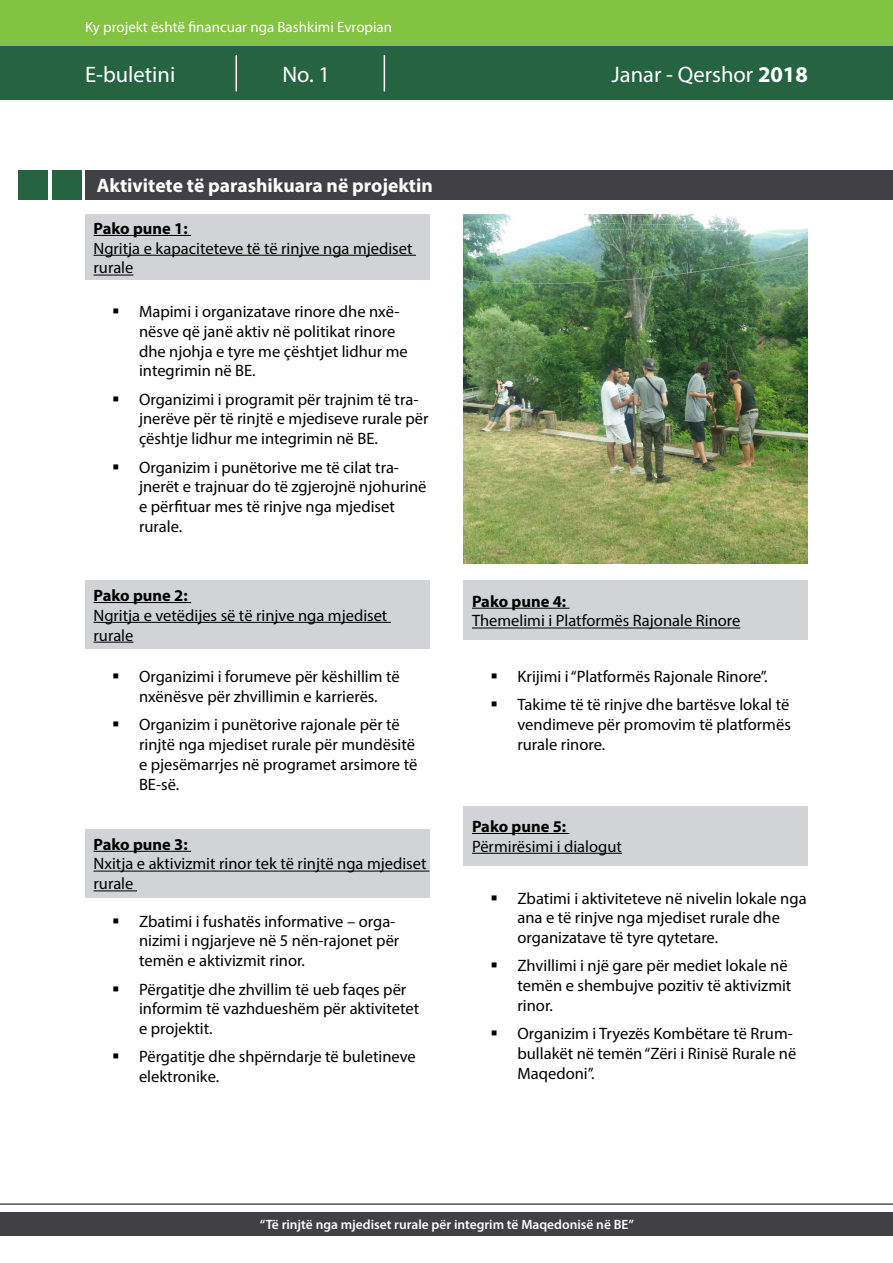
<style>
.page{position:relative;width:893px;height:1263px;background:#fff}
.page>*{position:absolute;margin:0;border:0;box-sizing:border-box;transform-origin:0 0}
.t1{font:22.5px "Myriad Pro";color:#fff}
.t2{font:700 19.5px "Myriad Pro";color:#fff}
.t3{font:16.5px/19.8px "Myriad Pro";color:#000}
.t4{font:700 16.5px "Myriad Pro";color:#000}
.t5{font:15px "Myriad Pro";color:#fff}
.t6{font:600 13.5px "Myriad Pro";color:#fff}
.s1{font-weight:700}
</style>
<div class="page">
<div style="left:0;top:1212px;width:893px;height:24px;background:#414042"></div>
<hr style="left:0;top:1204px;width:893px;height:1px;background:#000">
<div style="left:0;top:0;width:893px;height:91px;background:#82c341"></div>
<div style="left:0;top:47px;width:893px;height:53px;background:#256341"></div>
<hr style="left:235px;top:55px;width:2px;height:36px;background:#fff">
<hr style="left:384px;top:55px;width:1px;height:36px;background:#fff">
<img style="left:463px;top:215px;width:345px;height:348px">
<div style="left:85px;top:170px;width:808px;height:30px;background:#414042"></div>
<div style="left:52px;top:170px;width:30px;height:30px;background:#256341"></div>
<div style="left:19px;top:170px;width:29px;height:30px;background:#256341"></div>
<div style="left:85px;top:215px;width:344px;height:65px;background:#d1d3d4"></div>
<hr style="left:94px;top:235px;width:97px;height:1px;background:#000">
<hr style="left:94px;top:255px;width:322px;height:1px;background:#000">
<hr style="left:94px;top:275px;width:39px;height:1px;background:#000">
<div style="left:85px;top:580px;width:344px;height:68px;background:#d1d3d4"></div>
<hr style="left:94px;top:602px;width:97px;height:1px;background:#000">
<hr style="left:94px;top:622px;width:297px;height:1px;background:#000">
<hr style="left:94px;top:642px;width:39px;height:1px;background:#000">
<div style="left:85px;top:829px;width:344px;height:68px;background:#d1d3d4"></div>
<hr style="left:94px;top:851px;width:97px;height:1px;background:#000">
<hr style="left:94px;top:871px;width:335px;height:1px;background:#000">
<hr style="left:94px;top:890px;width:43px;height:1px;background:#000">
<div style="left:463px;top:580px;width:345px;height:60px;background:#d1d3d4"></div>
<hr style="left:472px;top:608px;width:98px;height:1px;background:#000">
<hr style="left:472px;top:628px;width:268px;height:1px;background:#000">
<div style="left:463px;top:806px;width:345px;height:59px;background:#d1d3d4"></div>
<hr style="left:472px;top:833px;width:98px;height:1px;background:#000">
<hr style="left:472px;top:853px;width:150px;height:1px;background:#000">
<p class="t5" style="left:85px;top:18px;width:309px">Ky projekt është financuar nga Bashkimi Evropian</p>
<h1 class="t1" style="left:85px;top:60px;width:92px">Е-buletini</h1>
<h1 class="t1" style="left:282px;top:60px;width:49px">No. 1</h1>
<h1 class="t1" style="left:612px;top:60px;width:198px">Janar - Qershor <span class="s1">2018</span></h1>
<p class="t2" style="left:97px;top:173px;width:338px">Aktivitete të parashikuara në projektin</p>
<p class="t4" style="left:94px;top:217px;width:96px">Pako pune 1:</p>
<p class="t3" style="left:94px;top:238px;width:320px">Ngritja e kapaciteteve të të rinjve nga mjediset rurale</p>
<p class="t3" style="left:139px;top:301px;width:270px;text-indent:-27px">▪ Mapimi i organizatave rinore dhe nxë&shy;nësve që janë aktiv në politikat rinore dhe njohja e tyre me çështjet lidhur me integrimin në BE.</p>
<p class="t3" style="left:139px;top:389px;width:291px;text-indent:-27px">▪ Organizimi i programit për trajnim të tra&shy;jnerëve për të rinjtë e mjediseve rurale për çështje lidhur me integrimin në BE.</p>
<p class="t3" style="left:139px;top:457px;width:289px;text-indent:-27px">▪ Organizim i punëtorive me të cilat tra&shy;jnerët e trajnuar do të zgjerojnë njohurinë e përfituar mes të rinjve nga mjediset rurale.</p>
<p class="t4" style="left:94px;top:585px;width:96px">Pako pune 2:</p>
<p class="t3" style="left:94px;top:605px;width:295px">Ngritja e vetëdijes së të rinjve nga mjediset rurale</p>
<p class="t3" style="left:112px;top:666px;width:289px;text-align:center">▪ Organizimi i forumeve për këshillim të nxënësve për zhvillimin e karrierës.</p>
<p class="t3" style="left:139px;top:714px;width:280px;text-indent:-27px">▪ Organizim i punëtorive rajonale për të rinjtë nga mjediset rurale për mundësitë e pjesëmarrjes në programet arsimore të<br>BE-së.</p>
<p class="t4" style="left:94px;top:833px;width:96px">Pako pune 3:</p>
<p class="t3" style="left:94px;top:854px;width:334px">Nxitja e aktivizmit rinor tek të rinjtë nga mjediset rurale</p>
<p class="t3" style="left:139px;top:911px;width:262px;text-indent:-27px">▪ Zbatimi i fushatës informative – orga&shy;nizimi i ngjarjeve në 5 nën-rajonet për temën e aktivizmit rinor.</p>
<p class="t3" style="left:139px;top:979px;width:282px;text-indent:-27px">▪ Përgatitje dhe zhvillim të ueb faqes për informim të vazhdueshëm për aktivitetet e projektit.</p>
<p class="t3" style="left:139px;top:1047px;width:278px;text-indent:-27px">▪ Përgatitje dhe shpërndarje të buletineve elektronike.</p>
<p class="t4" style="left:472px;top:590px;width:96px">Pako pune 4:</p>
<p class="t3" style="left:472px;top:611px;width:270px">Themelimi i Platformës Rajonale Rinore</p>
<p class="t3" style="left:490px;top:666px;width:279px">▪ Krijimi i “Platformës Rajonale Rinore”.</p>
<p class="t3" style="left:517px;top:695px;width:275px;text-align:justify;text-indent:-27px">▪ Takime të të rinjve dhe bartësve lokal të vendimeve për promovim të platformës rurale rinore.</p>
<p class="t4" style="left:472px;top:815px;width:96px">Pako pune 5:</p>
<p class="t3" style="left:472px;top:836px;width:151px">Përmirësimi i dialogut</p>
<p class="t3" style="left:517px;top:888px;width:291px;text-indent:-27px">▪ Zbatimi i aktiviteteve në nivelin lokale nga ana e të rinjve nga mjediset rurale dhe organizatave të tyre qytetare.</p>
<p class="t3" style="left:517px;top:956px;width:275px;text-indent:-27px">▪ Zhvillimi i një gare për mediet lokale në temën e shembujve pozitiv të aktivizmit rinor.</p>
<p class="t3" style="left:517px;top:1024px;width:280px;text-indent:-27px">▪ Organizim i Tryezës Kombëtare të Rrum&shy;bullakët në temën “Zëri i Rinisë Rurale në<br>Maqedoni”.</p>
<p class="t6" style="left:260px;top:1216px;width:376px">“Të rinjtë nga mjediset rurale për integrim të Maqedonisë në BE”</p>
</div>
